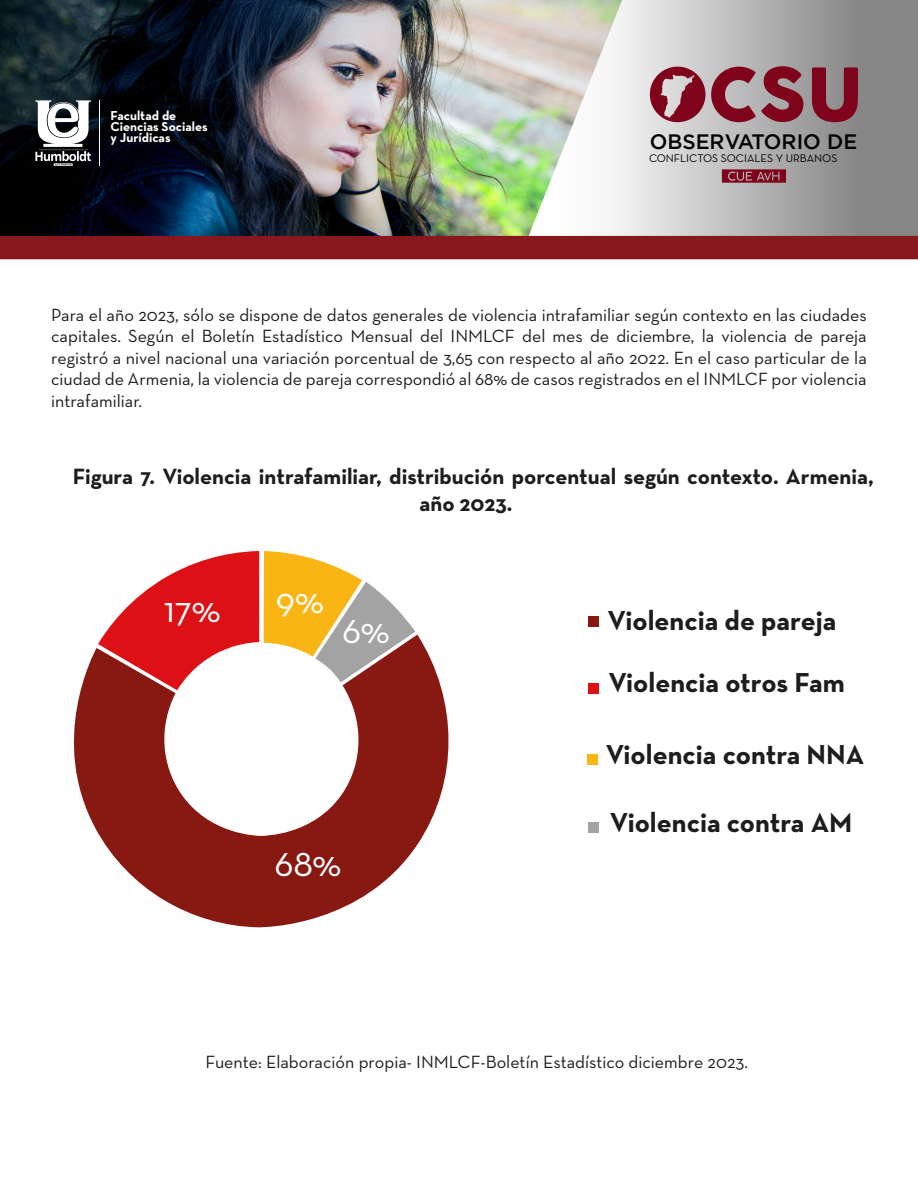
<style>
.page{position:relative;width:918px;height:1188px;background:#fff}
.page>*{position:absolute;margin:0;border:0;box-sizing:border-box;transform-origin:0 0}
.t1{font:37.65px "Neutra Text";color:#fff}
.t2{font:700 27.9px "Neutra Text";color:#1d1d1b}
.t3{font:700 22.5px/27px "Neutra Text";color:#1d1d1b}
.t4{font:500 20.85px "Gotham";color:#000}
.t5{font:18px/21.6px "Neutra Text";color:#1d1d1b;text-align:justify}
.t6{font:700 13.2px/11.1px "Neutra Text";color:#fff}
.t7{font:11.25px "Neutra Text";color:#000}
</style>
<div class="page">
<img style="left:0;top:0;width:528px;height:236px">
<svg style="left:35px;top:100px;width:56px;height:66px"></svg>
<hr style="left:100px;top:100px;width:1px;height:66px;background:#fff">
<svg style="left:528px;top:0;width:390px;height:236px;background:#bdbebb"></svg>
<div style="left:0;top:236px;width:918px;height:23px;background:#88171e"></div>
<svg style="left:711px;top:66px;width:92px;height:56px;background:#985763"></svg>
<svg style="left:812px;top:67px;width:46px;height:55px;background:#853645"></svg>
<svg style="left:650px;top:67px;width:55px;height:55px;background:#a55e6c"></svg>
<svg style="left:722px;top:169px;width:64px;height:14px"></svg>
<div style="left:588px;top:755px;width:10px;height:10px;background:#f9b513"></div>
<div style="left:588px;top:822px;width:11px;height:10px;background:#a3a3a3"></div>
<div style="left:589px;top:617px;width:10px;height:10px;background:#881812"></div>
<div style="left:589px;top:683px;width:10px;height:11px;background:#dd1115"></div>
<svg style="left:73px;top:635px;width:376px;height:292px;fill:#881812"></svg>
<svg style="left:98px;top:551px;width:317px;height:139px"></svg>
<p class="t6" style="left:110px;top:110px;width:99px">Facultad de<br>Ciencias Sociales y Jurídicas</p>
<p class="t4" style="left:650px;top:130px;width:209px">OBSERVATORIO DE</p>
<p class="t7" style="left:649px;top:151px;width:190px">CONFLICTOS SOCIALES Y URBANOS</p>
<p class="t5" style="left:51px;top:303px;width:817px">Para el año 2023, sólo se dispone de datos generales de violencia intrafamiliar según contexto en las ciudades capitales. Según el Boletín Estadístico Mensual del INMLCF del mes de diciembre, la violencia de pareja registró a nivel nacional una variación porcentual de 3,65 con respecto al año 2022. En el caso particular de la ciudad de Armenia, la violencia de pareja correspondió al 68% de casos registrados en el INMLCF por violencia intrafamiliar.</p>
<p class="t3" style="left:419px;top:462px;width:456px;text-indent:-346px">Figura 7. Violencia intrafamiliar, distribución porcentual según contexto. Armenia, año 2023.</p>
<h1 class="t1" style="left:164px;top:586px;width:58px">17%</h1>
<h1 class="t1" style="left:276px;top:577px;width:50px">9%</h1>
<h1 class="t1" style="left:342px;top:608px;width:49px">6%</h1>
<h1 class="t1" style="left:274px;top:841px;width:68px">68%</h1>
<h2 class="t2" style="left:608px;top:603px;width:230px">Violencia de pareja</h2>
<h2 class="t2" style="left:608px;top:665px;width:238px">Violencia otros Fam</h2>
<h2 class="t2" style="left:606px;top:737px;width:260px">Violencia contra NNA</h2>
<h2 class="t2" style="left:610px;top:806px;width:244px">Violencia contra AM</h2>
<p class="t5" style="left:206px;top:1050px;width:544px">Fuente: Elaboración propia- INMLCF-Boletín Estadístico diciembre 2023.</p>
</div>
